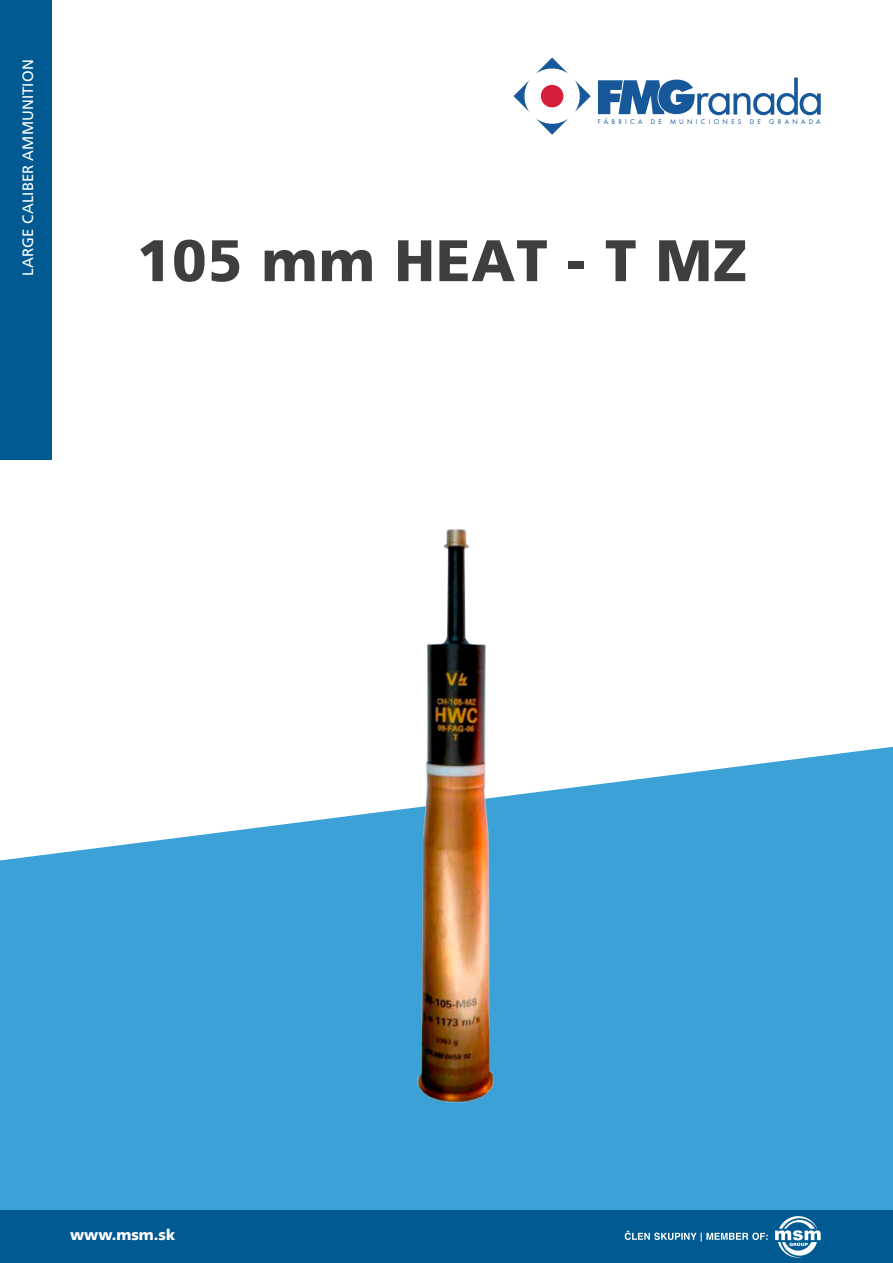
<style>
.page{position:relative;width:893px;height:1263px;background:#fff}
.page>*{position:absolute;margin:0;border:0;box-sizing:border-box;transform-origin:0 0}
.t1{font:900 58.5px "Frutiger LT Com";letter-spacing:.02em;color:#3e3e3f;scale:.96 1}
.t2{font:15px "Frutiger LT Com";letter-spacing:.01em;color:#fff}
.t3{font:900 15px "Frutiger LT Com";color:#fff}
.t4{font:7.05px "Futura PT";letter-spacing:.465em;color:#165899}
</style>
<div class="page">
<div style="left:0;top:747px;width:893px;height:463px;background:#3ca1d7"></div>
<div style="left:0;top:0;width:51px;height:459px;background:#015a92"></div>
<div style="left:0;top:1210px;width:893px;height:53px;background:#015a92"></div>
<svg style="left:536px;top:58px;width:32px;height:16px"></svg>
<svg style="left:575px;top:80px;width:16px;height:32px"></svg>
<svg style="left:536px;top:119px;width:32px;height:16px"></svg>
<svg style="left:513px;top:80px;width:17px;height:32px"></svg>
<svg style="left:540px;top:84px;width:24px;height:24px"></svg>
<svg style="left:598px;top:78px;width:223px;height:37px"></svg>
<svg style="left:625px;top:1231px;width:143px;height:10px"></svg>
<svg style="left:775px;top:1216px;width:46px;height:42px"></svg>
<img style="left:20px;top:529px;width:870px;height:601px">
<h2 class="t2" style="left:19px;top:276px;width:218px;rotate:-90deg">LARGE CALIBER AMMUNITION</h2>
<p class="t4" style="left:598px;top:118px;width:224px">FÁBRICA DE MUNICIONES DE GRANADA</p>
<h1 class="t1" style="left:137px;top:225px;width:638px">105 mm HEAT - T MZ</h1>
<h2 class="t3" style="left:70px;top:1225px;width:106px">www.msm.sk</h2>
</div>
